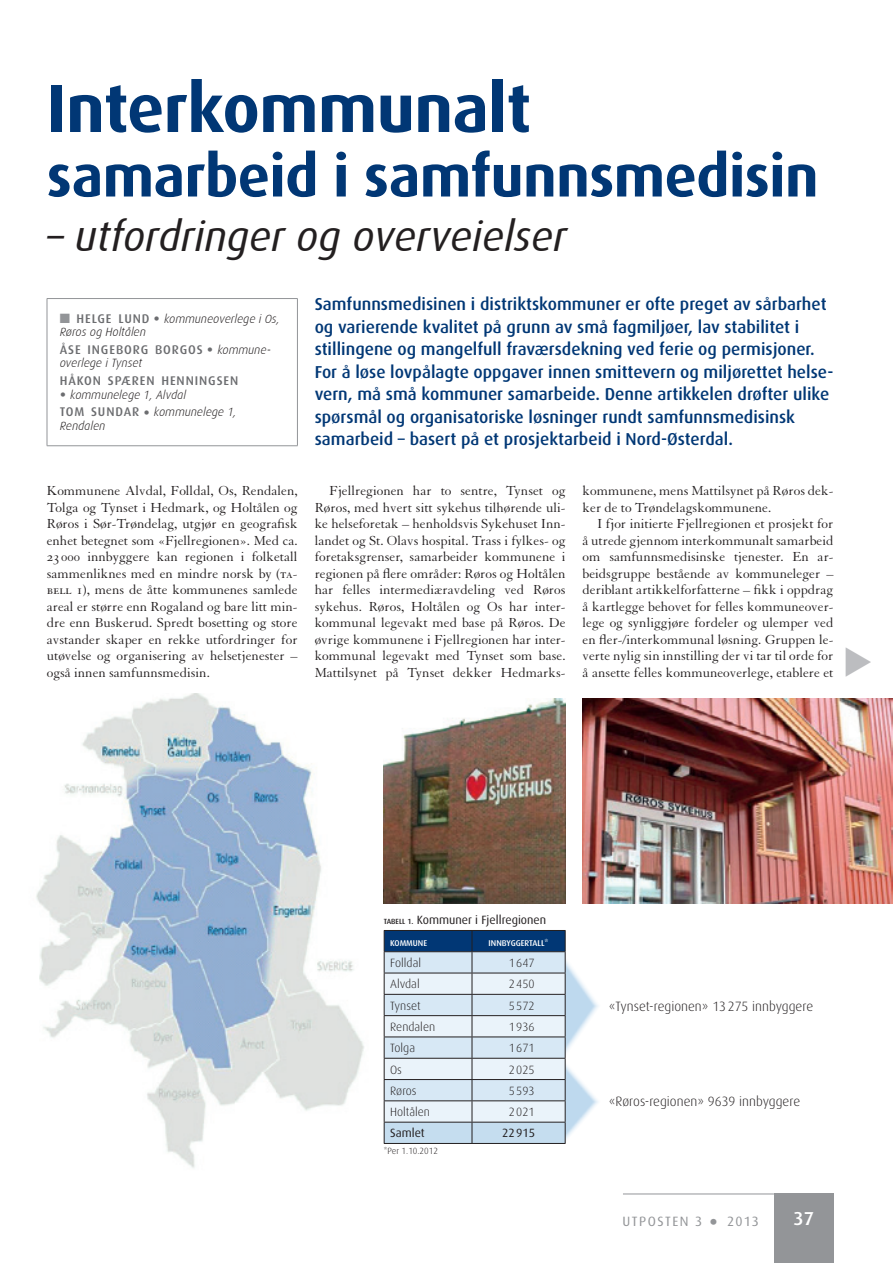
<style>
.page{position:relative;width:893px;height:1263px;background:#fff}
.page>*{position:absolute;margin:0;border:0;box-sizing:border-box;transform-origin:0 0}
.t1{font:700 67.5px "Dax";letter-spacing:-.01em;color:#013775}
.t2{font:700 58.5px "Dax";letter-spacing:-.01em;color:#013775}
.t3{font:italic 42px "Dax";color:#231f20}
.t4{font:500 18.75px "Dax";color:#fff}
.t5{font:500 17.25px/22.5px "Dax";color:#013775}
.t6{font:14.25px/16.5px "Granjon";color:#231f20;text-align:justify}
.t7{font:300 13.5px "Dax";color:#231f20}
.t8{font:13.5px "Dax";letter-spacing:.11em;color:#939598}
.t9{font:500 12.6px "Dax";letter-spacing:.07em;color:#6c6d70}
.t10{font:italic 300 12px/13.5px "Dax";color:#231f20}
.t11{font:300 12px "Dax";color:#231f20}
.t12{font:12px "Dax";color:#231f20}
.t13{font:300 9px "Dax";color:#231f20}
.t14{font:500 8.4px "Dax";color:#fff}
.s1{color:#939598}
.s2{font-weight:500;font-style:normal;font-size:12.6px;color:#6c6d70}
.s3{font-weight:500;font-style:normal;font-size:18px;color:#6c6d70}
.s4{font-size:18px}
.s5{font-weight:300;font-style:italic;font-size:12px;color:#231f20}
.s6{font-family:"Granjon SC"}
.s7{font-weight:500;font-size:7.5px}
.s8{font-size:9px}
.s9{font-size:31.5px}
</style>
<div class="page">
<div style="left:774px;top:1193px;width:59px;height:70px;background:#939598"></div>
<hr style="left:623px;top:1193px;width:151px;height:1px;background:#939598">
<hr style="left:47px;top:298px;width:251px;height:1px;background:#939598">
<hr style="left:47px;top:445px;width:251px;height:1px;background:#939598">
<hr style="left:47px;top:299px;width:1px;height:146px;background:#939598">
<hr style="left:297px;top:299px;width:1px;height:146px;background:#939598">
<img style="left:36px;top:693px;width:328px;height:475px">
<svg style="left:384px;top:930px;width:214px;height:213px;background:#c3d3e1"></svg>
<hr style="left:384px;top:1143px;width:88px;height:1px;background:#231f20">
<hr style="left:472px;top:1143px;width:94px;height:1px;background:#231f20">
<img style="left:384px;top:699px;width:182px;height:204px">
<img style="left:583px;top:699px;width:310px;height:204px">
<h1 class="t1" style="left:47px;top:71px;width:486px">Interkommunalt</h1>
<h2 class="t2" style="left:47px;top:143px;width:773px">samarbeid i samfunnsmedisin</h2>
<h3 class="t3" style="left:47px;top:213px;width:522px">– utfordringer og overveielser</h3>
<p class="t10" style="left:60px;top:312px;width:221px"><span class="s1">■</span> <span class="s2">HELGE LUND</span> <span class="s3">•</span> kommuneoverlege i Os,<br>Røros og Holtålen</p>
<p class="t9" style="left:60px;top:342px;width:213px">ÅSE INGEBORG BORGOS <span class="s4">•</span> <span class="s5">kommune-</span></p>
<p class="t10" style="left:60px;top:357px;width:84px">overlege i Tynset</p>
<p class="t9" style="left:60px;top:374px;width:180px">HÅKON SPÆREN HENNINGSEN</p>
<p class="t10" style="left:60px;top:386px;width:178px;line-height:17.7px"><span class="s3">•</span> kommunelege 1, Alvdal<br><span class="s2">TOM SUNDAR</span> <span class="s3">•</span> kommunelege 1,</p>
<p class="t10" style="left:60px;top:419px;width:47px">Rendalen</p>
<p class="t5" style="left:315px;top:293px;width:520px">Samfunnsmedisinen i distriktskommuner er ofte preget av sårbarhet og varierende kvalitet på grunn av små fagmiljøer, lav stabilitet i stillingene og mangelfull fraværsdekning ved ferie og permisjoner.<br>For å løse lovpålagte oppgaver innen smittevern og miljørettet helse&shy;vern, må små kommuner samarbeide. Denne artikkelen drøfter ulike spørsmål og organisatoriske løsninger rundt samfunnsmedisinsk samarbeid – basert på et prosjektarbeid i Nord-Østerdal.</p>
<p class="t6" style="left:47px;top:483px;width:252px">Kommunene Alvdal, Folldal, Os, Rendalen, Tolga og Tynset i Hedmark, og Holtålen og Røros i Sør-Trøndelag, utgjør en geografisk enhet betegnet som «Fjellregionen». Med ca.<br><span class="s6">23 000</span> innbyggere kan regionen i folketall sammenliknes med en mindre norsk by <span class="s6">(ta&shy;bell 1)</span>, mens de åtte kommunenes samlede areal er større enn Rogaland og bare litt min&shy;dre enn Buskerud. Spredt bosetting og store avstander skaper en rekke utfordringer for utøvelse og organisering av helsetjenester – også innen samfunnsmedisin.</p>
<p class="t6" style="left:315px;top:483px;width:252px;text-indent:15px">Fjellregionen har to sentre, Tynset og Røros, med hvert sitt sykehus tilhørende uli&shy;ke helseforetak – henholdsvis Sykehuset Inn&shy;landet og St. Olavs hospital. Trass i fylkes- og foretaksgrenser, samarbeider kommunene i regionen på flere områder: Røros og Holtålen har felles intermediæravdeling ved Røros sykehus. Røros, Holtålen og Os har inter&shy;kommunal legevakt med base på Røros. De øvrige kommunene i Fjellregionen har inter&shy;kommunal legevakt med Tynset som base.<br>Mattilsynet på Tynset dekker Hedmarks-</p>
<p class="t6" style="left:583px;top:483px;width:252px">kommunene, mens Mattilsynet på Røros dek&shy;ker de to Trøndelagskommunene.</p>
<p class="t6" style="left:583px;top:516px;width:252px;text-indent:15px">I fjor initierte Fjellregionen et prosjekt for å utrede gjennom interkommunalt samarbeid om samfunnsmedisinske tjenester. En ar&shy;beidsgruppe bestående av kommuneleger – deriblant artikkelforfatterne – fikk i oppdrag å kartlegge behovet for felles kommuneover&shy;lege og synliggjøre fordeler og ulemper ved en fler-/interkommunal løsning. Gruppen le&shy;verte nylig sin innstilling der vi tar til orde for å ansette felles kommuneoverlege, etablere et</p>
<p class="t12" style="left:384px;top:913px;width:164px"><span class="s7">Tabell 1.</span> Kommuner i Fjellregionen</p>
<p class="t14" style="left:390px;top:938px;width:38px">KOMMUNE</p>
<p class="t14" style="left:489px;top:938px;width:62px">INNBYGGERTALL<span class="s8">*</span></p>
<p class="t11" style="left:390px;top:956px;width:32px">Folldal</p>
<p class="t11" style="left:509px;top:956px;width:27px">1647</p>
<p class="t11" style="left:390px;top:977px;width:31px">Alvdal</p>
<p class="t11" style="left:509px;top:977px;width:27px">2450</p>
<p class="t11" style="left:390px;top:999px;width:32px">Tynset</p>
<p class="t11" style="left:509px;top:999px;width:27px">5572</p>
<p class="t11" style="left:390px;top:1020px;width:47px">Rendalen</p>
<p class="t11" style="left:509px;top:1020px;width:27px">1936</p>
<p class="t11" style="left:390px;top:1041px;width:26px">Tolga</p>
<p class="t11" style="left:509px;top:1041px;width:27px">1671</p>
<p class="t11" style="left:390px;top:1063px;width:13px">Os</p>
<p class="t11" style="left:509px;top:1063px;width:27px">2025</p>
<p class="t11" style="left:390px;top:1084px;width:28px">Røros</p>
<p class="t11" style="left:509px;top:1084px;width:27px">5593</p>
<p class="t11" style="left:390px;top:1105px;width:41px">Holtålen</p>
<p class="t11" style="left:509px;top:1105px;width:27px">2021</p>
<p class="t12" style="left:390px;top:1127px;width:36px">Samlet</p>
<p class="t12" style="left:502px;top:1127px;width:35px">22915</p>
<p class="t13" style="left:384px;top:1146px;width:56px">*Per 1.10.2012</p>
<p class="t7" style="left:609px;top:998px;width:206px">«Tynset-regionen» 13275 innbyggere</p>
<p class="t7" style="left:609px;top:1094px;width:193px">«Røros-regionen» 9639 innbyggere</p>
<p class="t8" style="left:622px;top:1213px;width:81px">utposten 3</p>
<h3 class="t4" style="left:793px;top:1208px;width:22px">37</h3>
<p class="t8" style="left:709px;top:1213px;width:52px"><span class="s9">•</span> 2013</p>
</div>
